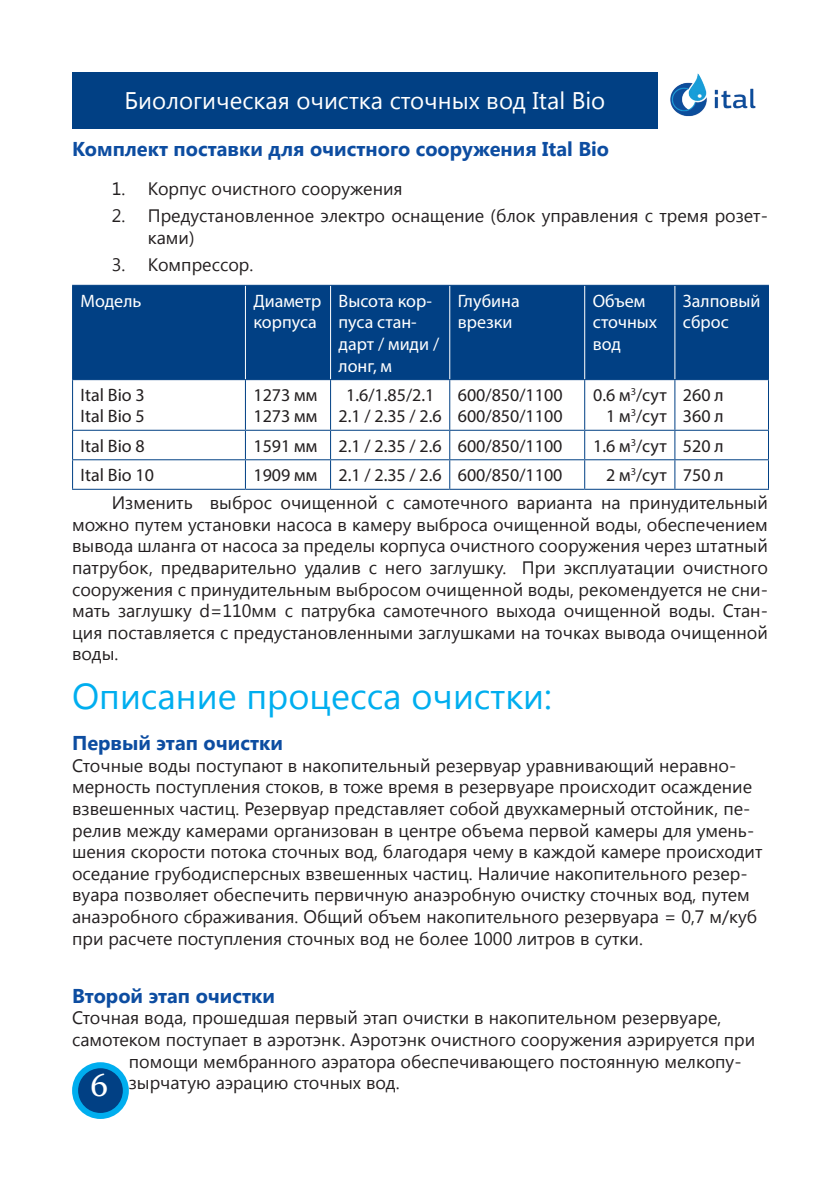
<style>
.page{position:relative;width:840px;height:1191px;background:#fff}
.page>*{position:absolute;margin:0;border:0;box-sizing:border-box;transform-origin:0 0}
.t1{font:36px "Segoe UI";color:#00aeef}
.t2{font:32px "Georgia";color:#fff}
.t3{font:24px "Segoe UI";color:#fff}
.t4{font:700 20px "Segoe UI";color:#0d4da1}
.t5{font:18px/21.6px "Segoe UI";color:#231f20}
.t6{font:18px/21.6px "Myriad Pro";color:#231f20}
.t7{font:18px/21.6px "Myriad Pro";color:#fff}
</style>
<div class="page">
<div style="left:75px;top:1065px;width:51px;height:51px;background:#014084;border-radius:50%"></div>
<div style="left:72px;top:1062px;width:57px;height:57px;border:6px solid #00aeef;border-radius:50%"></div>
<img style="left:670px;top:73px;width:86px;height:44px">
<div style="left:72px;top:72px;width:585px;height:57px;background:#014084"></div>
<div style="left:73px;top:286px;width:694px;height:93px;background:#014084"></div>
<hr style="left:72px;top:380px;width:1px;height:50px;background:#014084">
<hr style="left:767px;top:380px;width:1px;height:50px;background:#014084">
<svg style="left:72px;top:431px;width:1px;height:58px"></svg>
<hr style="left:72px;top:489px;width:173px;height:1px;background:#014084">
<hr style="left:245px;top:489px;width:85px;height:1px;background:#014084">
<hr style="left:330px;top:489px;width:119px;height:1px;background:#014084">
<hr style="left:449px;top:489px;width:135px;height:1px;background:#014084">
<hr style="left:584px;top:489px;width:90px;height:1px;background:#014084">
<hr style="left:674px;top:489px;width:94px;height:1px;background:#014084">
<hr style="left:245px;top:286px;width:1px;height:93px;background:#fff">
<hr style="left:330px;top:286px;width:1px;height:93px;background:#fff">
<hr style="left:449px;top:286px;width:1px;height:93px;background:#fff">
<hr style="left:584px;top:286px;width:1px;height:93px;background:#fff">
<hr style="left:674px;top:286px;width:1px;height:93px;background:#fff">
<hr style="left:245px;top:380px;width:1px;height:50px;background:#014084">
<hr style="left:330px;top:380px;width:1px;height:50px;background:#014084">
<hr style="left:449px;top:380px;width:1px;height:50px;background:#014084">
<hr style="left:584px;top:380px;width:1px;height:50px;background:#014084">
<hr style="left:674px;top:380px;width:1px;height:50px;background:#014084">
<hr style="left:72px;top:430px;width:173px;height:1px;background:#014084">
<hr style="left:245px;top:430px;width:85px;height:1px;background:#014084">
<hr style="left:330px;top:430px;width:119px;height:1px;background:#014084">
<hr style="left:449px;top:430px;width:135px;height:1px;background:#014084">
<hr style="left:584px;top:430px;width:90px;height:1px;background:#014084">
<hr style="left:674px;top:430px;width:94px;height:1px;background:#014084">
<hr style="left:72px;top:459px;width:173px;height:1px;background:#014084">
<hr style="left:245px;top:459px;width:85px;height:1px;background:#014084">
<svg style="left:245px;top:431px;width:1px;height:58px"></svg>
<hr style="left:330px;top:459px;width:119px;height:1px;background:#014084">
<svg style="left:330px;top:431px;width:1px;height:58px"></svg>
<hr style="left:449px;top:459px;width:135px;height:1px;background:#014084">
<svg style="left:449px;top:431px;width:1px;height:58px"></svg>
<hr style="left:584px;top:459px;width:90px;height:1px;background:#014084">
<svg style="left:584px;top:431px;width:1px;height:58px"></svg>
<hr style="left:674px;top:459px;width:94px;height:1px;background:#014084">
<svg style="left:674px;top:431px;width:1px;height:58px"></svg>
<hr style="left:72px;top:285px;width:173px;height:1px;background:#014084">
<hr style="left:72px;top:286px;width:1px;height:93px;background:#014084">
<hr style="left:245px;top:285px;width:85px;height:1px;background:#014084">
<hr style="left:330px;top:285px;width:119px;height:1px;background:#014084">
<hr style="left:449px;top:285px;width:135px;height:1px;background:#014084">
<hr style="left:584px;top:285px;width:90px;height:1px;background:#014084">
<hr style="left:674px;top:285px;width:94px;height:1px;background:#014084">
<hr style="left:767px;top:286px;width:1px;height:93px;background:#014084">
<hr style="left:72px;top:379px;width:173px;height:1px;background:#014084">
<hr style="left:245px;top:379px;width:85px;height:1px;background:#014084">
<hr style="left:330px;top:379px;width:119px;height:1px;background:#014084">
<hr style="left:449px;top:379px;width:135px;height:1px;background:#014084">
<hr style="left:584px;top:379px;width:90px;height:1px;background:#014084">
<hr style="left:674px;top:379px;width:94px;height:1px;background:#014084">
<h3 class="t3" style="left:124px;top:84px;width:482px">Биологическая очистка сточных вод Ital Bio</h3>
<p class="t4" style="left:72px;top:135px;width:538px">Комплект поставки для очистного сооружения Ital Bio</p>
<p class="t5" style="left:112px;top:177px;width:292px">1. Корпус очистного сооружения</p>
<p class="t5" style="left:148px;top:204px;width:621px;text-indent:-36px">2. Предустановленное электро оснащение (блок управления с тремя розет&shy;ками)</p>
<p class="t5" style="left:112px;top:253px;width:143px">3. Компрессор.</p>
<p class="t7" style="left:80px;top:290px;width:62px">Модель</p>
<p class="t7" style="left:253px;top:290px;width:69px">Диаметр корпуса</p>
<p class="t7" style="left:338px;top:290px;width:102px">Высота кор&shy;пуса стан&shy;дарт / миди / лонг, м</p>
<p class="t7" style="left:457px;top:290px;width:63px">Глубина врезки</p>
<p class="t7" style="left:592px;top:290px;width:66px">Объем сточных вод</p>
<p class="t7" style="left:682px;top:290px;width:79px">Залповый сброс</p>
<p class="t6" style="left:80px;top:383px;width:66px">Ital Bio 3<br>Ital Bio 5</p>
<p class="t6" style="left:253px;top:383px;width:65px">1273 мм<br>1273 мм</p>
<p class="t6" style="left:338px;top:383px;width:105px;text-align:center">1.6/1.85/2.1<br>2.1 / 2.35 / 2.6</p>
<p class="t6" style="left:457px;top:383px;width:106px">600/850/1100<br>600/850/1100</p>
<p class="t6" style="left:592px;top:383px;width:75px;text-align:right">0.6 м<sup>3</sup>/сут<br>1 м<sup>3</sup>/сут</p>
<p class="t6" style="left:682px;top:383px;width:42px">260 л<br>360 л</p>
<p class="t6" style="left:80px;top:434px;width:66px">Ital Bio 8</p>
<p class="t6" style="left:253px;top:434px;width:310px">1591 мм 2.1 / 2.35 / 2.6 600/850/1100</p>
<p class="t6" style="left:592px;top:434px;width:132px">1.6 м<sup>3</sup>/сут 520 л</p>
<p class="t6" style="left:80px;top:464px;width:75px">Ital Bio 10</p>
<p class="t6" style="left:253px;top:464px;width:310px">1909 мм 2.1 / 2.35 / 2.6 600/850/1100</p>
<p class="t6" style="left:605px;top:464px;width:119px">2 м<sup>3</sup>/сут 750 л</p>
<p class="t5" style="left:72px;top:491px;width:697px;text-align:justify;text-indent:40px">Изменить выброс очищенной с самотечного варианта на принудительный можно путем установки насоса в камеру выброса очищенной воды, обеспечением вывода шланга от насоса за пределы корпуса очистного сооружения через штатный патрубок, предварительно удалив с него заглушку. При эксплуатации очистного сооружения с принудительным выбросом очищенной воды, рекомендуется не сни&shy;мать заглушку d=110мм с патрубка самотечного выхода очищенной воды. Стан&shy;ция поставляется с предустановленными заглушками на точках вывода очищенной воды.</p>
<h1 class="t1" style="left:72px;top:671px;width:481px">Описание процесса очистки:</h1>
<p class="t4" style="left:72px;top:729px;width:212px">Первый этап очистки</p>
<p class="t5" style="left:72px;top:754px;width:691px">Сточные воды поступают в накопительный резервуар уравнивающий неравно&shy;мерность поступления стоков, в тоже время в резервуаре происходит осаждение взвешенных частиц. Резервуар представляет собой двухкамерный отстойник, пе&shy;релив между камерами организован в центре объема первой камеры для умень&shy;шения скорости потока сточных вод, благодаря чему в каждой камере происходит оседание грубодисперсных взвешенных частиц. Наличие накопительного резер&shy;вуара позволяет обеспечить первичную анаэробную очистку сточных вод, путем анаэробного сбраживания. Общий объем накопительного резервуара = 0,7 м/куб при расчете поступления сточных вод не более 1000 литров в сутки.</p>
<p class="t4" style="left:72px;top:981px;width:204px">Второй этап очистки</p>
<p class="t5" style="left:72px;top:1006px;width:650px">Сточная вода, прошедшая первый этап очистки в накопительном резервуаре,</p>
<p class="t5" style="left:72px;top:1028px;width:684px">самотеком поступает в аэротэнк. Аэротэнк очистного сооружения аэрируется при</p>
<p class="t5" style="left:129px;top:1049px;width:614px">помощи мембранного аэратора обеспечивающего постоянную мелкопу-</p>
<p class="t5" style="left:129px;top:1071px;width:272px">зырчатую аэрацию сточных вод.</p>
<h2 class="t2" style="left:90px;top:1066px;width:20px">6</h2>
</div>
